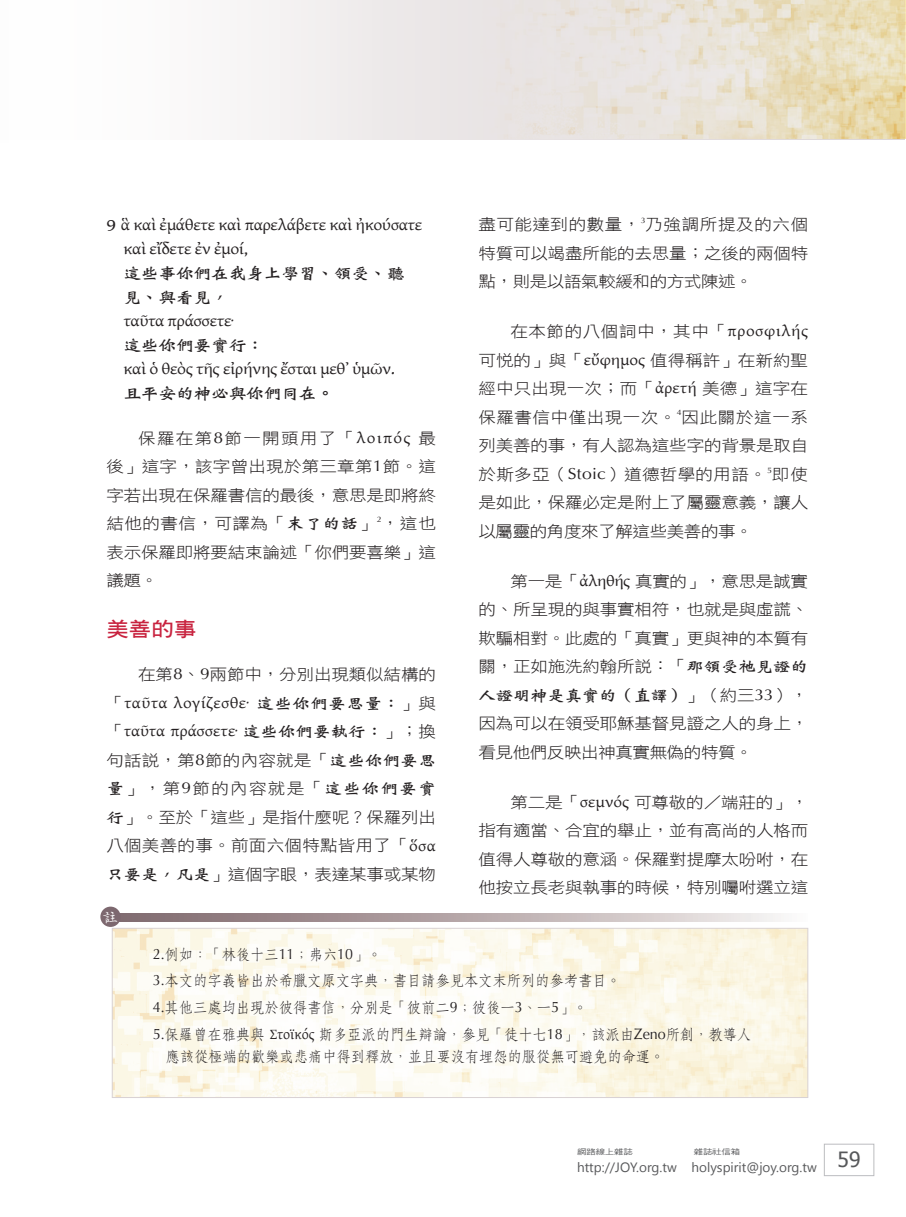
<style>
.page{position:relative;width:906px;height:1217px;background:#fff}
.page>*{position:absolute;margin:0;border:0;box-sizing:border-box;transform-origin:0 0}
.t1{font:21px "Tahoma";color:#57585a}
.大標{font:20.25px "DF Hei W7 WIN BF";color:#c8233f;scale:1.11 1}
.註{font:16.5px "DFWZ Ming W4 WIN BF";color:#fff}
.Normal經文{font:16.2px/24px "Gentium";letter-spacing:-.025em;color:#231f20;scale:1.11 1}
.t2{font:15.75px/28.5px "DF Hei W3 WIN BF";letter-spacing:-.01em;color:#231f20;text-align:justify;scale:1.11 1}
.備註{font:15px/22.5px "DF Fang Song W4 WIN BF";color:#231f20;scale:.95 1}
.t3{font:13.5px "Segoe UI";color:#57585a}
.t4{font:7.5px "DF Hei W5 WIN BF";letter-spacing:-.015em;color:#57585a;scale:1.25 1}
.s1{font-family:"DF Wei Bei W7 WINP BF"}
.s2{font-family:"Optima"}
.s3{font-family:"Gentium"}
.s4{font-family:"DF Wei Bei W7 WIN BF"}
</style>
<div class="page">
<div style="left:824px;top:1143px;width:50px;height:32px;border:1px solid #bcbdc0"></div>
<div style="left:0;top:0;width:904px;height:140px;background:linear-gradient(to right,#fdffff,#e2d5b7)"></div>
<img style="left:404px;top:0;width:502px;height:138px">
<img style="left:114px;top:929px;width:692px;height:166px">
<svg style="left:120px;top:913px;width:661px;height:8px;background:#b6a8aa"></svg>
<div style="left:100px;top:906px;width:21px;height:20px;background:#7d686f;border-radius:50%"></div>
<p class="Normal經文" style="left:123px;top:212px;width:271px;text-indent:-17px"><span class="s1">9</span> ἃ καὶ ἐμάθετε καὶ παρελάβετε καὶ ἠκούσατε καὶ εἴδετε ἐν ἐμοί,<br><span class="s1">這些事你們在我身上學習、領受、聽見、與看見，<br></span>ταῦτα πράσσετε·<br><span class="s1">這些你們要實行：<br></span>καὶ ὁ θεὸς τῆς εἰρήνης ἔσται μεθʼ ὑμῶν.<br><span class="s1">且平安的神必與你們同在。</span></p>
<p class="t2" style="left:106px;top:423px;width:298px;text-indent:32px">保羅在第<span class="s2">8</span>節一開頭用了「<span class="s3">λοιπός</span> 最後」這字，該字曾出現於第三章第<span class="s2">1</span>節。這字若出現在保羅書信的最後，意思是即將終結他的書信，可譯為「<span class="s4">末了的話</span>」<sup>2</sup>，這也表示保羅即將要結束論述「你們要喜樂」這議題。</p>
<p class="大標" style="left:106px;top:618px;width:83px">美善的事</p>
<p class="t2" style="left:106px;top:660px;width:298px;text-indent:32px">在第<span class="s2">8</span>、<span class="s2">9</span>兩節中，分別出現類似結構的「<span class="s3">ταῦτα λογίζεσθε·</span> <span class="s4">這些你們要思量：</span>」與「<span class="s3">ταῦτα πράσσετε·</span> <span class="s4">這些你們要執行：</span>」；換句話說，第<span class="s2">8</span>節的內容就是「<span class="s4">這些你們要思量</span>」，第<span class="s2">9</span>節的內容就是「<span class="s4">這些你們要實行</span>」。至於「這些」是指什麼呢？保羅列出八個美善的事。前面六個特點皆用了「<span class="s3">ὅσα</span><span class="s4">只要是，凡是</span>」這個字眼，表達某事或某物</p>
<p class="註" style="left:102px;top:908px;width:18px">註</p>
<p class="t2" style="left:478px;top:210px;width:298px">盡可能達到的數量，<sup>3</sup>乃強調所提及的六個特質可以竭盡所能的去思量；之後的兩個特點，則是以語氣較緩和的方式陳述。</p>
<p class="t2" style="left:478px;top:317px;width:298px;text-indent:32px">在本節的八個詞中，其中「<span class="s3">προσφιλής</span>可悅的」與「<span class="s3">εὔφημος</span> 值得稱許」在新約聖經中只出現一次；而「<span class="s3">ἀρετή</span> 美德」這字在保羅書信中僅出現一次。<sup>4</sup>因此關於這一系列美善的事，有人認為這些字的背景是取自於斯多亞（<span class="s2">Stoic</span>）道德哲學的用語。<sup>5</sup>即使是如此，保羅必定是附上了屬靈意義，讓人以屬靈的角度來了解這些美善的事。</p>
<p class="t2" style="left:478px;top:566px;width:298px;text-indent:32px">第一是「<span class="s3">ἀληθής</span> 真實的」，意思是誠實的、所呈現的與事實相符，也就是與虛謊、欺騙相對。此處的「真實」更與神的本質有關，正如施洗約翰所說：「<span class="s4">那領受祂見證的人證明神是真實的（直譯）</span>」（約三<span class="s2">33</span>），因為可以在領受耶穌基督見證之人的身上，看見他們反映出神真實無偽的特質。</p>
<p class="t2" style="left:478px;top:787px;width:298px;text-indent:32px">第二是「<span class="s3">σεμνός</span> 可尊敬的／端莊的」，指有適當、合宜的舉止，並有高尚的人格而值得人尊敬的意涵。保羅對提摩太吩咐，在他按立長老與執事的時候，特別囑咐選立這</p>
<p class="備註" style="left:153px;top:942px;width:242px"><span class="s2">2.</span>例如：「林後十三<span class="s2">11</span>；弗六<span class="s2">10</span>」。</p>
<p class="備註" style="left:153px;top:969px;width:494px"><span class="s2">3.</span>本文的字義皆出於希臘文原文字典，書目請參見本文末所列的參考書目。</p>
<p class="備註" style="left:153px;top:996px;width:459px"><span class="s2">4.</span>其他三處均出現於彼得書信，分別是「彼前二<span class="s2">9</span>；彼後一<span class="s2">3</span>、一<span class="s2">5</span>」。</p>
<p class="備註" style="left:165px;top:1022px;width:618px;text-indent:-13px"><span class="s2">5.</span>保羅曾在雅典與 <span class="s3">Στοϊκός</span> 斯多亞派的門生辯論，參見「徒十七<span class="s2">18</span>」，該派由<span class="s2">Zeno</span>所創，教導人應該從極端的歡樂或悲痛中得到釋放，並且要沒有埋怨的服從無可避免的命運。</p>
<p class="t4" style="left:577px;top:1147px;width:46px">網路線上雜誌</p>
<p class="t4" style="left:694px;top:1147px;width:39px">雜誌社信箱</p>
<p class="t3" style="left:577px;top:1157px;width:241px">http://JOY.org.tw holyspirit@joy.org.tw</p>
<p class="t1" style="left:837px;top:1144px;width:24px">59</p>
</div>
